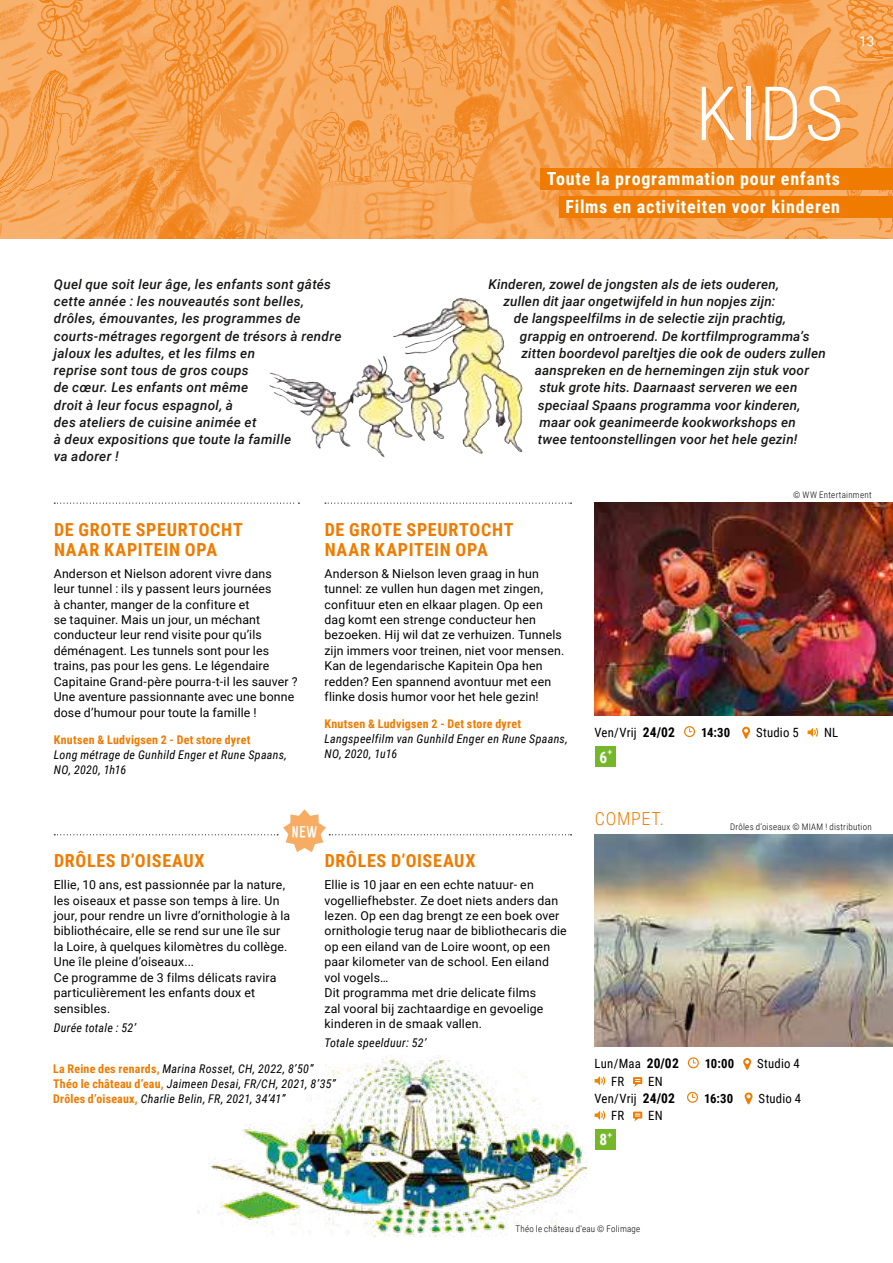
<style>
.page{position:relative;width:893px;height:1263px;background:#fff}
.page>*{position:absolute;margin:0;border:0;box-sizing:border-box;transform-origin:0 0}
.t1{font:300 75px "Roboto Condensed";color:#fff}
.t2{font:700 18px/20.2px "Roboto Condensed";letter-spacing:.04em;color:#ef7b00}
.t3{font:700 18px/28.5px "Roboto Condensed";letter-spacing:.04em;color:#fff;text-align:right}
.t4{font:300 18px "Roboto Condensed";letter-spacing:.035em;color:#ef7b00}
.t5{font:700 15.75px "Roboto Condensed";color:#fff}
.t6{font:15px "Alsina Ultrajada";color:#fff}
.t7{font:italic 500 13.5px/17.2px "Roboto";letter-spacing:.02em;color:#171716}
.t8{font:13.5px "Roboto";color:#fff}
.t9{font:12.75px/17.2px "Roboto Condensed";letter-spacing:.015em;color:#000}
.t10{font:700 12.75px "Roboto Condensed";letter-spacing:-.005em;color:#000}
.t11{font:12.3px/15.5px "Roboto";letter-spacing:.015em;color:#000}
.t12{font:italic 12px/15px "Roboto Condensed";letter-spacing:.025em;color:#000}
.t13{font:700 12px "Roboto Condensed";letter-spacing:.02em;color:#ef7b00}
.t14{font:300 9px "Roboto Condensed";letter-spacing:.03em;color:#000}
.t15{font:500 8.7px "Roboto";color:#fff}
.s1{font-weight:700;font-style:normal;color:#ef7b00}
.s2{font-weight:700;font-size:13.5px}
</style>
<div class="page">
<img style="left:595px;top:502px;width:298px;height:213px">
<svg style="left:688px;top:1058px;width:10px;height:10px"></svg>
<div style="left:688px;top:1057px;width:11px;height:11px;border:1px solid #ef7b00;border-radius:50%"></div>
<svg style="left:693px;top:1059px;width:3px;height:4px"></svg>
<svg style="left:743px;top:1058px;width:8px;height:12px"></svg>
<svg style="left:595px;top:1076px;width:10px;height:9px"></svg>
<svg style="left:633px;top:1077px;width:9px;height:10px"></svg>
<div style="left:687px;top:1092px;width:11px;height:11px;border:1px solid #ef7b00;border-radius:50%"></div>
<svg style="left:745px;top:1092px;width:7px;height:12px"></svg>
<svg style="left:595px;top:1110px;width:10px;height:10px"></svg>
<svg style="left:633px;top:1111px;width:9px;height:10px"></svg>
<div style="left:596px;top:746px;width:20px;height:21px;background:#75b72a"></div>
<div style="left:684px;top:726px;width:11px;height:11px;border:1px solid #ef7b00;border-radius:50%"></div>
<svg style="left:742px;top:727px;width:8px;height:12px"></svg>
<svg style="left:808px;top:727px;width:10px;height:10px"></svg>
<img style="left:595px;top:834px;width:298px;height:213px">
<div style="left:596px;top:1129px;width:20px;height:20px;background:#75b72a"></div>
<svg style="left:54px;top:809px;width:518px;height:43px"></svg>
<svg style="left:325px;top:503px;width:247px;height:1px"></svg>
<svg style="left:54px;top:503px;width:245px;height:1px"></svg>
<img style="left:0;top:0;width:893px;height:239px">
<img style="left:393px;top:299px;width:73px;height:56px">
<div style="left:559px;top:197px;width:334px;height:21px;background:#ef7b00"></div>
<div style="left:540px;top:168px;width:353px;height:21px;background:#ef7b00"></div>
<img style="left:198px;top:1055px;width:389px;height:181px">
<h1 class="t1" style="left:695px;top:61px;width:149px">KIDS</h1>
<h2 class="t3" style="left:547px;top:163px;width:295px">Toute la programmation pour enfants<br>Films en activiteiten voor kinderen</h2>
<p class="t8" style="left:859px;top:31px;width:17px">13</p>
<p class="t7" style="left:54px;top:275px;width:289px">Quel que soit leur âge, les enfants sont gâtés cette année : les nouveautés sont belles, drôles, émouvantes, les programmes de courts-métrages regorgent de trésors à rendre jaloux les adultes, et les films en<br>reprise sont tous de gros coups<br>de cœur. Les enfants ont même<br>droit à leur focus espagnol, à<br>des ateliers de cuisine animée et<br>à deux expositions que toute la famille<br>va adorer !</p>
<p class="t7" style="left:488px;top:275px;width:292px">Kinderen, zowel de jongsten als de iets ouderen,</p>
<p class="t7" style="left:503px;top:292px;width:273px">zullen dit jaar ongetwijfeld in hun nopjes zijn:</p>
<p class="t7" style="left:514px;top:309px;width:274px">de langspeelfilms in de selectie zijn prachtig,</p>
<p class="t7" style="left:520px;top:327px;width:291px">grappig en ontroerend. De kortfilmprogramma’s</p>
<p class="t7" style="left:521px;top:344px;width:306px">zitten boordevol pareltjes die ook de ouders zullen</p>
<p class="t7" style="left:535px;top:361px;width:276px">aanspreken en de hernemingen zijn stuk voor</p>
<p class="t7" style="left:539px;top:378px;width:259px">stuk grote hits. Daarnaast serveren we een</p>
<p class="t7" style="left:538px;top:396px;width:264px">speciaal Spaans programma voor kinderen,</p>
<p class="t7" style="left:539px;top:413px;width:258px">maar ook geanimeerde kookworkshops en</p>
<p class="t7" style="left:538px;top:430px;width:261px">twee tentoonstellingen voor het hele gezin!</p>
<h2 class="t2" style="left:54px;top:518px;width:190px">DE GROTE SPEURTOCHT<br>NAAR KAPITEIN OPA</h2>
<p class="t11" style="left:54px;top:565px;width:245px">Anderson et Nielson adorent vivre dans<br>leur tunnel : ils y passent leurs journées<br>à chanter, manger de la confiture et<br>se taquiner. Mais un jour, un méchant conducteur leur rend visite pour qu’ils déménagent. Les tunnels sont pour les trains, pas pour les gens. Le légendaire Capitaine Grand-père pourra-t-il les sauver ?<br>Une aventure passionnante avec une bonne dose d’humour pour toute la famille !</p>
<p class="t13" style="left:54px;top:731px;width:198px">Knutsen &amp; Ludvigsen 2 - Det store dyret</p>
<p class="t12" style="left:54px;top:746px;width:235px">Long métrage de Gunhild Enger et Rune Spaans,<br>NO, 2020, 1h16</p>
<h2 class="t2" style="left:325px;top:518px;width:190px">DE GROTE SPEURTOCHT<br>NAAR KAPITEIN OPA</h2>
<p class="t11" style="left:324px;top:565px;width:241px">Anderson &amp; Nielson leven graag in hun tunnel: ze vullen hun dagen met zingen, confituur eten en elkaar plagen. Op een dag komt een strenge conducteur hen bezoeken. Hij wil dat ze verhuizen. Tunnels zijn immers voor treinen, niet voor mensen.<br>Kan de legendarische Kapitein Opa hen redden? Een spannend avontuur met een flinke dosis humor voor het hele gezin!</p>
<p class="t13" style="left:324px;top:715px;width:198px">Knutsen &amp; Ludvigsen 2 - Det store dyret</p>
<p class="t12" style="left:324px;top:731px;width:245px">Langspeelfilm van Gunhild Enger en Rune Spaans,<br>NO, 2020, 1u16</p>
<p class="t6" style="left:292px;top:821px;width:27px">NEW</p>
<h2 class="t2" style="left:54px;top:850px;width:152px">DRÔLES D’OISEAUX</h2>
<p class="t11" style="left:54px;top:876px;width:238px">Ellie, 10 ans, est passionnée par la nature, les oiseaux et passe son temps à lire. Un jour, pour rendre un livre d’ornithologie à la bibliothécaire, elle se rend sur une île sur la Loire, à quelques kilomètres du collège.<br>Une île pleine d’oiseaux...<br>Ce programme de 3 films délicats ravira particulièrement les enfants doux et sensibles.</p>
<p class="t12" style="left:54px;top:1020px;width:84px">Durée totale : 52’</p>
<h2 class="t2" style="left:325px;top:850px;width:152px">DRÔLES D’OISEAUX</h2>
<p class="t11" style="left:324px;top:876px;width:244px">Ellie is 10 jaar en een echte natuur- en vogelliefhebster. Ze doet niets anders dan lezen. Op een dag brengt ze een boek over ornithologie terug naar de bibliothecaris die op een eiland van de Loire woont, op een paar kilometer van de school. Een eiland vol vogels…<br>Dit programma met drie delicate films<br>zal vooral bij zachtaardige en gevoelige kinderen in de smaak vallen.</p>
<p class="t12" style="left:324px;top:1035px;width:104px">Totale speelduur: 52’</p>
<p class="t12" style="left:53px;top:1061px;width:284px"><span class="s1">La Reine des renards,</span> Marina Rosset, CH, 2022, 8’50”<br><span class="s1">Théo le château d’eau,</span> Jaimeen Desai, FR/CH, 2021, 8’35”<br><span class="s1">Drôles d’oiseaux,</span> Charlie Belin, FR, 2021, 34’41”</p>
<p class="t14" style="left:793px;top:488px;width:80px">© WW Entertainment</p>
<p class="t9" style="left:595px;top:723px;width:82px">Ven/Vrij <span class="s2">24/02</span></p>
<p class="t10" style="left:701px;top:724px;width:31px">14:30</p>
<p class="t9" style="left:756px;top:723px;width:44px">Studio 5</p>
<p class="t9" style="left:824px;top:723px;width:16px">NL</p>
<p class="t5" style="left:599px;top:746px;width:9px">6</p>
<p class="t15" style="left:607px;top:746px;width:6px">+</p>
<h2 class="t4" style="left:595px;top:806px;width:71px">COMPET.</h2>
<p class="t14" style="left:730px;top:820px;width:143px">Drôles d’oiseaux © MIAM ! distribution</p>
<p class="t9" style="left:595px;top:1055px;width:86px">Lun/Maa <span class="s2">20/02</span></p>
<p class="t10" style="left:705px;top:1055px;width:31px">10:00</p>
<p class="t9" style="left:757px;top:1055px;width:44px">Studio 4</p>
<p class="t9" style="left:611px;top:1072px;width:15px">FR</p>
<p class="t9" style="left:595px;top:1072px;width:82px;text-indent:54px">EN<br>Ven/Vrij <span class="s2">24/02</span></p>
<p class="t10" style="left:704px;top:1089px;width:31px">16:30</p>
<p class="t9" style="left:758px;top:1089px;width:44px">Studio 4</p>
<p class="t9" style="left:611px;top:1106px;width:15px">FR</p>
<p class="t9" style="left:648px;top:1106px;width:16px">EN</p>
<p class="t5" style="left:599px;top:1128px;width:9px">8</p>
<p class="t15" style="left:607px;top:1129px;width:6px">+</p>
<p class="t14" style="left:515px;top:1222px;width:127px">Théo le château d’eau © Folimage</p>
</div>
